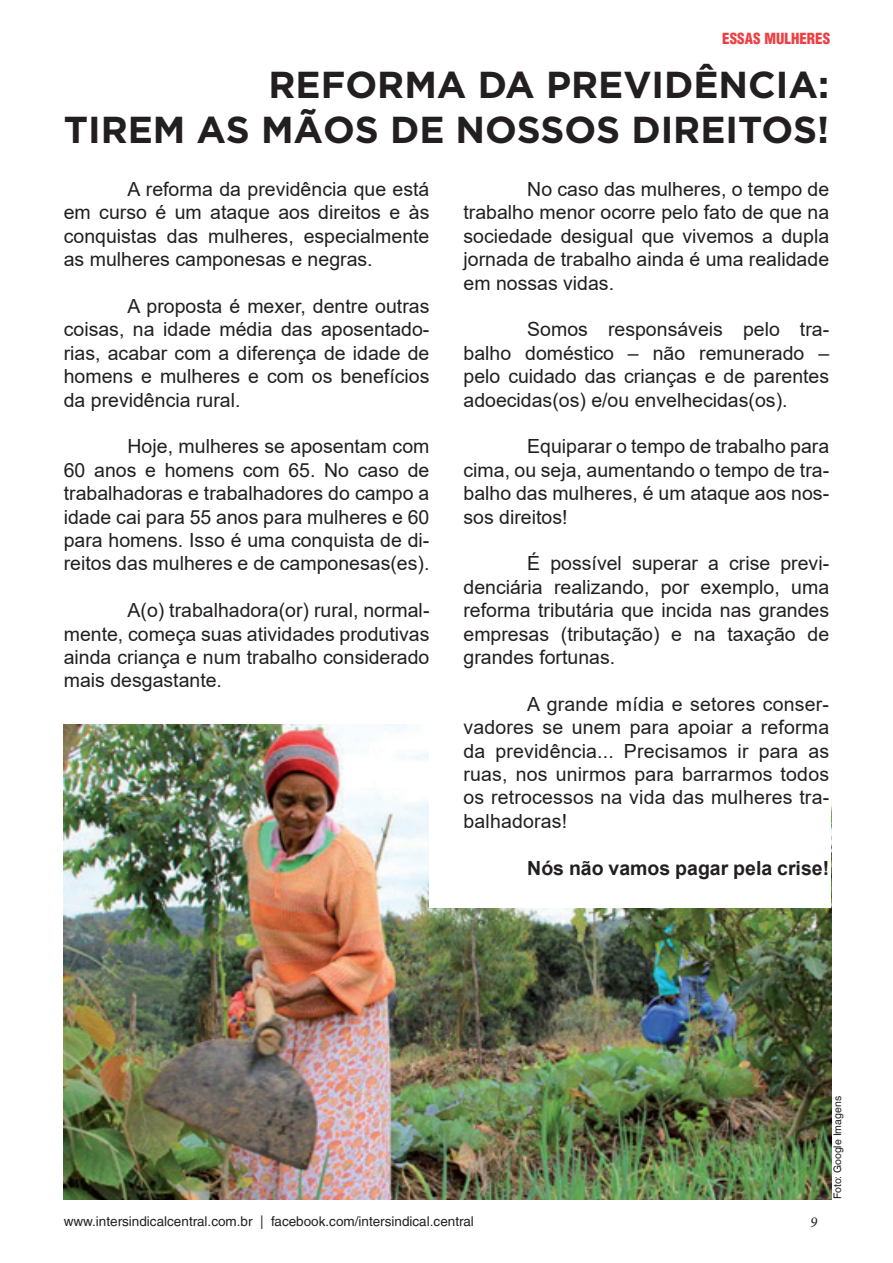
<style>
.page{position:relative;width:893px;height:1263px;background:#fff}
.page>*{position:absolute;margin:0;border:0;box-sizing:border-box;transform-origin:0 0}
.t1{font:700 37.5px/45px "Gotham";color:#231f20;text-align:right}
.t2{font:19.5px/23.4px "Arial";color:#231f20;text-align:justify}
.t3{font:700 19.5px "Arial";color:#231f20}
.t4{font:900 condensed 15px "Helvetica";color:#ee4043}
.t5{font:italic 15px "Minion Pro";color:#231f20}
.t6{font:13.5px "Helvetica LT";color:#231f20}
.t7{font:10.5px "Helvetica LT";color:#231f20}
</style>
<div class="page">
<img style="left:64px;top:724px;width:767px;height:475px">
<div style="left:429px;top:724px;width:402px;height:184px;background:#fff"></div>
<p class="t4" style="left:722px;top:29px;width:109px">ESSAS MULHERES</p>
<h1 class="t1" style="left:64px;top:61px;width:767px">REFORMA DA PREVIDÊNCIA:<br>TIREM AS MÃOS DE NOSSOS DIREITOS!</h1>
<p class="t2" style="left:64px;top:177px;width:367px;text-indent:64px">A reforma da previdência que está em curso é um ataque aos direitos e às conquistas das mulheres, especialmente as mulheres camponesas e negras.</p>
<p class="t2" style="left:64px;top:294px;width:367px;text-indent:64px">A proposta é mexer, dentre outras coisas, na idade média das aposentado&shy;rias, acabar com a diferença de idade de homens e mulheres e com os benefícios da previdência rural.</p>
<p class="t2" style="left:64px;top:435px;width:367px;text-indent:64px">Hoje, mulheres se aposentam com 60 anos e homens com 65. No caso de trabalhadoras e trabalhadores do campo a idade cai para 55 anos para mulheres e 60 para homens. Isso é uma conquista de di&shy;reitos das mulheres e de camponesas(es).</p>
<p class="t2" style="left:64px;top:598px;width:367px;text-indent:64px">A(o) trabalhadora(or) rural, normal&shy;mente, começa suas atividades produtivas ainda criança e num trabalho considerado mais desgastante.</p>
<p class="t2" style="left:463px;top:177px;width:367px;text-indent:64px">No caso das mulheres, o tempo de trabalho menor ocorre pelo fato de que na sociedade desigual que vivemos a dupla jornada de trabalho ainda é uma realidade em nossas vidas.</p>
<p class="t2" style="left:463px;top:318px;width:367px;text-indent:64px">Somos responsáveis pelo tra&shy;balho doméstico – não remunerado – pelo cuidado das crianças e de parentes adoecidas(os) e/ou envelhecidas(os).</p>
<p class="t2" style="left:463px;top:435px;width:367px;text-indent:64px">Equiparar o tempo de trabalho para cima, ou seja, aumentando o tempo de tra&shy;balho das mulheres, é um ataque aos nos&shy;sos direitos!</p>
<p class="t2" style="left:463px;top:552px;width:367px;text-indent:64px">É possível superar a crise previ&shy;denciária realizando, por exemplo, uma reforma tributária que incida nas grandes empresas (tributação) e na taxação de grandes fortunas.</p>
<p class="t2" style="left:463px;top:692px;width:367px;text-indent:64px">A grande mídia e setores conser&shy;vadores se unem para apoiar a reforma da previdência... Precisamos ir para as ruas, nos unirmos para barrarmos todos os retrocessos na vida das mulheres tra&shy;balhadoras!</p>
<p class="t3" style="left:527px;top:854px;width:303px">Nós não vamos pagar pela crise!</p>
<p class="t7" style="left:831px;top:1199px;width:105px;rotate:-90deg">Foto: Google Imagens</p>
<p class="t6" style="left:64px;top:1213px;width:412px">www.intersindicalcentral.com.br | facebook.com/intersindical.central</p>
<p class="t5" style="left:810px;top:1212px;width:9px">9</p>
</div>
